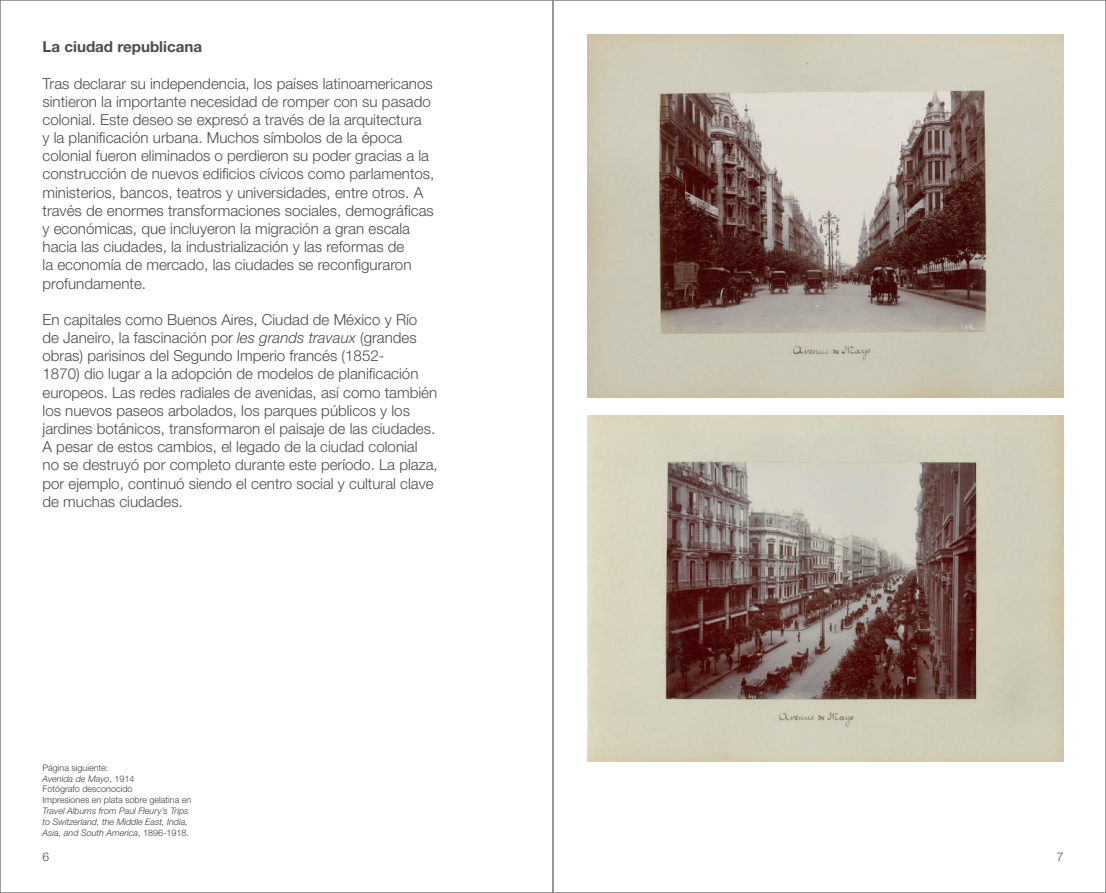
<style>
.page{position:relative;width:1106px;height:893px;background:#fff}
.page>*{position:absolute;margin:0;border:0;box-sizing:border-box;transform-origin:0 0}
.t1{font:300 15.15px/18.1px "Helvetica Neue LT Std";color:#4b4c4d}
.t2{font:700 15.15px "Helvetica Neue LT Std";color:#4b4c4d}
.t3{font:300 12px "Helvetica Neue LT Std";color:#4b4c4d}
.t4{font:italic 300 9px/10.8px "Helvetica Neue LT Std";color:#3e3e3f}
.t5{font:300 9px/10.8px "Helvetica Neue LT Std";color:#3e3e3f}
.s1{font-style:italic}
.s2{font-style:normal}
</style>
<div class="page">
<img style="left:587px;top:34px;width:476px;height:364px">
<img style="left:587px;top:416px;width:476px;height:345px">
<p class="t2" style="left:43px;top:37px;width:161px">La ciudad republicana</p>
<p class="t1" style="left:43px;top:74px;width:393px">Tras declarar su independencia, los países latinoamericanos sintieron la importante necesidad de romper con su pasado colonial. Este deseo se expresó a través de la arquitectura<br>y la planificación urbana. Muchos símbolos de la época colonial fueron eliminados o perdieron su poder gracias a la construcción de nuevos edificios cívicos como parlamentos, ministerios, bancos, teatros y universidades, entre otros. A través de enormes transformaciones sociales, demográficas y económicas, que incluyeron la migración a gran escala hacia las ciudades, la industrialización y las reformas de<br>la economía de mercado, las ciudades se reconfiguraron profundamente.</p>
<p class="t1" style="left:43px;top:310px;width:397px">En capitales como Buenos Aires, Ciudad de México y Río<br>de Janeiro, la fascinación por <span class="s1">les grands travaux</span> (grandes obras) parisinos del Segundo Imperio francés (1852-<br>1870) dio lugar a la adopción de modelos de planificación europeos. Las redes radiales de avenidas, así como también los nuevos paseos arbolados, los parques públicos y los jardines botánicos, transformaron el paisaje de las ciudades.<br>A pesar de estos cambios, el legado de la ciudad colonial no se destruyó por completo durante este período. La plaza, por ejemplo, continuó siendo el centro social y cultural clave de muchas ciudades.</p>
<p class="t5" style="left:43px;top:762px;width:150px">Página siguiente:<br><span class="s1">Avenida de Mayo</span>, 1914<br>Fotógrafo desconocido<br>Impresiones en plata sobre gelatina en</p>
<p class="t4" style="left:43px;top:805px;width:148px">Travel Albums from Paul Fleury’s Trips to Switzerland, the Middle East, India,<br>Asia, and South America<span class="s2">, 1896-1918.</span></p>
<p class="t3" style="left:43px;top:849px;width:8px">6</p>
<p class="t3" style="left:1056px;top:849px;width:8px">7</p>
</div>
